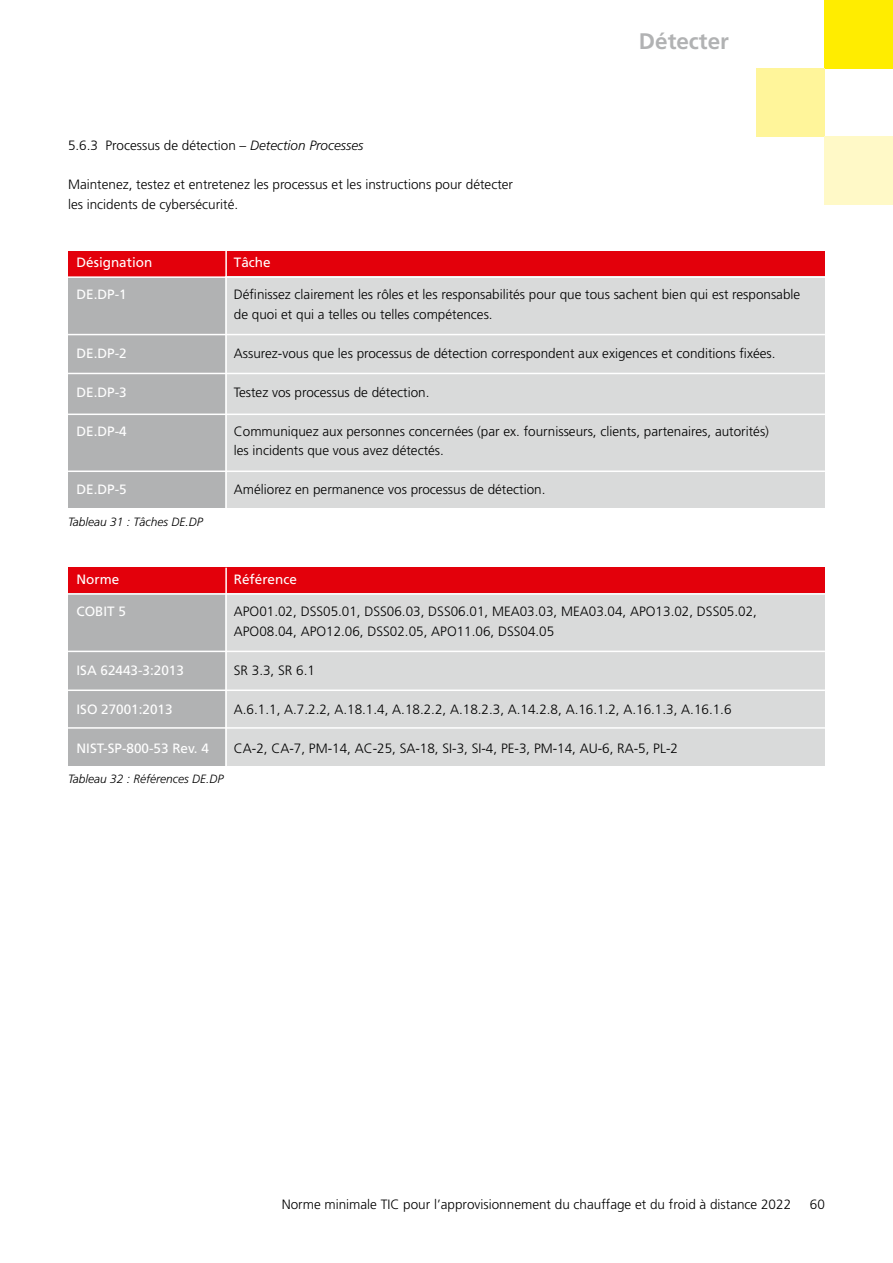
<style>
.page{position:relative;width:893px;height:1263px;background:#fff}
.page>*{position:absolute;margin:0;border:0;box-sizing:border-box;transform-origin:0 0}
.t1{font:700 22.5px "Frutiger";color:#b1b2b3}
.t2{font:300 13.5px/19.5px "Frutiger";color:#000}
.t3{font:13.5px "Frutiger";color:#fff}
.t4{font:italic 300 12px "Frutiger";color:#000}
.s1{font-style:italic}
</style>
<div class="page">
<div style="left:68px;top:276px;width:157px;height:232px;background:#b1b2b3"></div>
<div style="left:68px;top:251px;width:757px;height:25px;background:#e3000b"></div>
<div style="left:225px;top:276px;width:600px;height:232px;background:#d9dada"></div>
<hr style="left:68px;top:334px;width:757px;height:1px;background:#fff">
<hr style="left:225px;top:251px;width:2px;height:278px;background:#fff">
<hr style="left:68px;top:276px;width:757px;height:2px;background:#fff">
<div style="left:68px;top:593px;width:157px;height:172px;background:#b1b2b3"></div>
<div style="left:68px;top:568px;width:757px;height:25px;background:#e3000b"></div>
<div style="left:225px;top:593px;width:600px;height:172px;background:#d9dada"></div>
<hr style="left:68px;top:651px;width:757px;height:1px;background:#fff">
<hr style="left:68px;top:689px;width:757px;height:2px;background:#fff">
<hr style="left:68px;top:727px;width:757px;height:2px;background:#fff">
<hr style="left:225px;top:568px;width:2px;height:203px;background:#fff">
<hr style="left:68px;top:593px;width:757px;height:2px;background:#fff">
<div style="left:825px;top:0;width:68px;height:68px;background:#ffed00"></div>
<div style="left:757px;top:68px;width:68px;height:68px;background:#fff59a"></div>
<div style="left:825px;top:136px;width:68px;height:68px;background:#fff9c7"></div>
<hr style="left:68px;top:373px;width:757px;height:1px;background:#fff">
<hr style="left:68px;top:414px;width:757px;height:1px;background:#fff">
<hr style="left:68px;top:470px;width:757px;height:2px;background:#fff">
<p class="t2" style="left:68px;top:136px;width:297px">5.6.3 Processus de détection – <span class="s1">Detection Processes</span></p>
<p class="t2" style="left:68px;top:175px;width:447px">Maintenez, testez et entretenez les processus et les instructions pour détecter les incidents de cybersécurité.</p>
<h1 class="t1" style="left:639px;top:28px;width:92px">Détecter</h1>
<p class="t3" style="left:77px;top:255px;width:77px">Désignation</p>
<p class="t3" style="left:234px;top:255px;width:38px">Tâche</p>
<p class="t3" style="left:77px;top:287px;width:52px">DE.DP-1</p>
<p class="t2" style="left:234px;top:285px;width:568px">Définissez clairement les rôles et les responsabilités pour que tous sachent bien qui est responsable de quoi et qui a telles ou telles compétences.</p>
<p class="t2" style="left:234px;top:344px;width:543px">Assurez-vous que les processus de détection correspondent aux exigences et conditions fixées.</p>
<p class="t2" style="left:234px;top:383px;width:197px">Testez vos processus de détection.</p>
<p class="t2" style="left:234px;top:422px;width:537px">Communiquez aux personnes concernées (par ex. fournisseurs, clients, partenaires, autorités) les incidents que vous avez détectés.</p>
<p class="t2" style="left:234px;top:480px;width:313px">Améliorez en permanence vos processus de détection.</p>
<p class="t3" style="left:77px;top:345px;width:52px">DE.DP-2</p>
<p class="t3" style="left:77px;top:384px;width:52px">DE.DP-3</p>
<p class="t3" style="left:77px;top:423px;width:52px">DE.DP-4</p>
<p class="t3" style="left:77px;top:482px;width:52px">DE.DP-5</p>
<p class="t4" style="left:68px;top:515px;width:136px">Tableau 31 : Tâches DE.DP</p>
<p class="t3" style="left:77px;top:572px;width:44px">Norme</p>
<p class="t3" style="left:234px;top:572px;width:65px">Référence</p>
<p class="t3" style="left:77px;top:603px;width:51px">COBIT 5</p>
<p class="t2" style="left:234px;top:602px;width:525px">APO01.02, DSS05.01, DSS06.03, DSS06.01, MEA03.03, MEA03.04, APO13.02, DSS05.02,<br>APO08.04, APO12.06, DSS02.05, APO11.06, DSS04.05</p>
<p class="t2" style="left:234px;top:660px;width:83px">SR 3.3, SR 6.1</p>
<p class="t2" style="left:234px;top:699px;width:499px">A.6.1.1, A.7.2.2, A.18.1.4, A.18.2.2, A.18.2.3, A.14.2.8, A.16.1.2, A.16.1.3, A.16.1.6</p>
<p class="t2" style="left:234px;top:738px;width:446px">CA-2, CA-7, PM-14, AC-25, SA-18, SI-3, SI-4, PE-3, PM-14, AU-6, RA-5, PL-2</p>
<p class="t3" style="left:77px;top:662px;width:109px">ISA 62443-3:2013</p>
<p class="t3" style="left:77px;top:701px;width:98px">ISO 27001:2013</p>
<p class="t3" style="left:77px;top:740px;width:134px">NIST-SP-800-53 Rev. 4</p>
<p class="t4" style="left:68px;top:772px;width:157px">Tableau 32 : Références DE.DP</p>
<p class="t2" style="left:282px;top:1195px;width:511px">Norme minimale TIC pour l’approvisionnement du chauffage et du froid à distance 2022</p>
<p class="t2" style="left:810px;top:1195px;width:17px">60</p>
</div>
